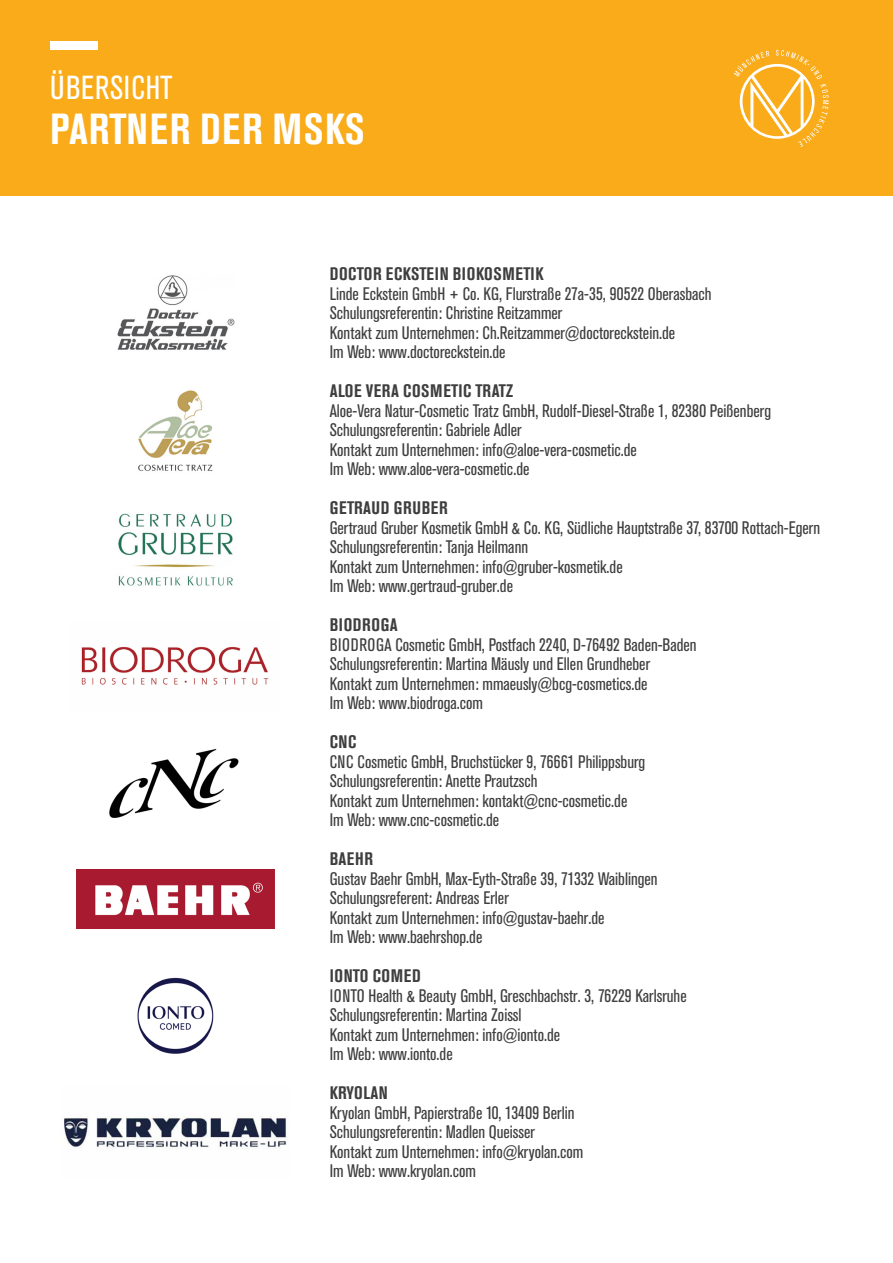
<style>
.page{position:relative;width:893px;height:1263px;background:#fff}
.page>*{position:absolute;margin:0;border:0;box-sizing:border-box;transform-origin:0 0}
.t1{font:700 condensed 43.05px "Akzidenz Grotesk Std";letter-spacing:.035em;color:#fff}
.t2{font:condensed 33px "Akzidenz Grotesk Std";letter-spacing:.02em;color:#fff}
.t3{font:condensed 18px "Akzidenz Grotesk Std";color:#3e3e3f}
.t4{font:700 condensed 18px "Akzidenz Grotesk Std";letter-spacing:.035em;color:#3e3e3f}
.t5{font:700 condensed 18px "Akzidenz Grotesk Std";letter-spacing:.01em;color:#3e3e3f}
</style>
<div class="page">
<div style="left:0;top:0;width:893px;height:195px;background:#faab1a"></div>
<div style="left:50px;top:41px;width:48px;height:9px;background:#fff"></div>
<svg style="left:734px;top:50px;width:95px;height:97px"></svg>
<img style="left:117px;top:275px;width:118px;height:75px">
<img style="left:138px;top:390px;width:75px;height:81px">
<img style="left:118px;top:513px;width:115px;height:73px">
<img style="left:81px;top:646px;width:188px;height:39px">
<img style="left:109px;top:748px;width:130px;height:70px">
<img style="left:77px;top:869px;width:197px;height:59px">
<img style="left:137px;top:977px;width:77px;height:77px">
<img style="left:61px;top:1116px;width:227px;height:33px">
<p class="t2" style="left:50px;top:69px;width:124px">ÜBERSICHT</p>
<p class="t1" style="left:50px;top:104px;width:316px">PARTNER DER MSKS</p>
<p class="t4" style="left:330px;top:264px;width:215px">DOCTOR ECKSTEIN BIOKOSMETIK</p>
<p class="t3" style="left:330px;top:283px;width:383px">Linde Eckstein GmbH + Co. KG, Flurstraße 27a-35, 90522 Oberasbach</p>
<p class="t3" style="left:330px;top:303px;width:234px">Schulungsreferentin: Christine Reitzammer</p>
<p class="t3" style="left:330px;top:322px;width:347px">Kontakt zum Unternehmen: Ch.Reitzammer@doctoreckstein.de</p>
<p class="t3" style="left:330px;top:342px;width:177px">Im Web: www.doctoreckstein.de</p>
<p class="t4" style="left:330px;top:381px;width:185px">ALOE VERA COSMETIC TRATZ</p>
<p class="t3" style="left:330px;top:400px;width:443px">Aloe-Vera Natur-Cosmetic Tratz GmbH, Rudolf-Diesel-Straße 1, 82380 Peißenberg</p>
<p class="t3" style="left:330px;top:420px;width:193px">Schulungsreferentin: Gabriele Adler</p>
<p class="t3" style="left:330px;top:439px;width:309px">Kontakt zum Unternehmen: info@aloe-vera-cosmetic.de</p>
<p class="t3" style="left:330px;top:459px;width:201px">Im Web: www.aloe-vera-cosmetic.de</p>
<p class="t4" style="left:330px;top:498px;width:120px">GETRAUD GRUBER</p>
<p class="t3" style="left:330px;top:517px;width:492px">Gertraud Gruber Kosmetik GmbH &amp; Co. KG, Südliche Hauptstraße 37, 83700 Rottach-Egern</p>
<p class="t3" style="left:330px;top:537px;width:200px">Schulungsreferentin: Tanja Heilmann</p>
<p class="t3" style="left:330px;top:556px;width:294px">Kontakt zum Unternehmen: info@gruber-kosmetik.de</p>
<p class="t3" style="left:330px;top:576px;width:185px">Im Web: www.gertraud-gruber.de</p>
<p class="t4" style="left:330px;top:615px;width:69px">BIODROGA</p>
<p class="t3" style="left:330px;top:634px;width:368px">BIODROGA Cosmetic GmbH, Postfach 2240, D-76492 Baden-Baden</p>
<p class="t3" style="left:330px;top:654px;width:322px">Schulungsreferentin: Martina Mäusly und Ellen Grundheber</p>
<p class="t3" style="left:330px;top:673px;width:319px">Kontakt zum Unternehmen: mmaeusly@bcg-cosmetics.de</p>
<p class="t3" style="left:330px;top:693px;width:155px">Im Web: www.biodroga.com</p>
<p class="t4" style="left:330px;top:732px;width:28px">CNC</p>
<p class="t3" style="left:330px;top:751px;width:317px">CNC Cosmetic GmbH, Bruchstücker 9, 76661 Philippsburg</p>
<p class="t3" style="left:330px;top:771px;width:209px">Schulungsreferentin: Anette Prautzsch</p>
<p class="t3" style="left:330px;top:790px;width:299px">Kontakt zum Unternehmen: kontakt@cnc-cosmetic.de</p>
<p class="t3" style="left:330px;top:810px;width:171px">Im Web: www.cnc-cosmetic.de</p>
<p class="t4" style="left:330px;top:849px;width:45px">BAEHR</p>
<p class="t3" style="left:330px;top:868px;width:329px">Gustav Baehr GmbH, Max-Eyth-Straße 39, 71332 Waiblingen</p>
<p class="t3" style="left:330px;top:888px;width:181px">Schulungsreferent: Andreas Erler</p>
<p class="t3" style="left:330px;top:907px;width:276px">Kontakt zum Unternehmen: info@gustav-baehr.de</p>
<p class="t3" style="left:330px;top:927px;width:154px">Im Web: www.baehrshop.de</p>
<p class="t4" style="left:330px;top:966px;width:93px">IONTO COMED</p>
<p class="t3" style="left:330px;top:985px;width:358px">IONTO Health &amp; Beauty GmbH, Greschbachstr. 3, 76229 Karlsruhe</p>
<p class="t3" style="left:330px;top:1005px;width:193px">Schulungsreferentin: Martina Zoissl</p>
<p class="t3" style="left:330px;top:1024px;width:232px">Kontakt zum Unternehmen: info@ionto.de</p>
<p class="t3" style="left:330px;top:1044px;width:124px">Im Web: www.ionto.de</p>
<p class="t5" style="left:330px;top:1083px;width:60px">KRYOLAN</p>
<p class="t3" style="left:330px;top:1102px;width:246px">Kryolan GmbH, Papierstraße 10, 13409 Berlin</p>
<p class="t3" style="left:330px;top:1122px;width:207px">Schulungsreferentin: Madlen Queisser</p>
<p class="t3" style="left:330px;top:1141px;width:255px">Kontakt zum Unternehmen: info@kryolan.com</p>
<p class="t3" style="left:330px;top:1161px;width:148px">Im Web: www.kryolan.com</p>
</div>
